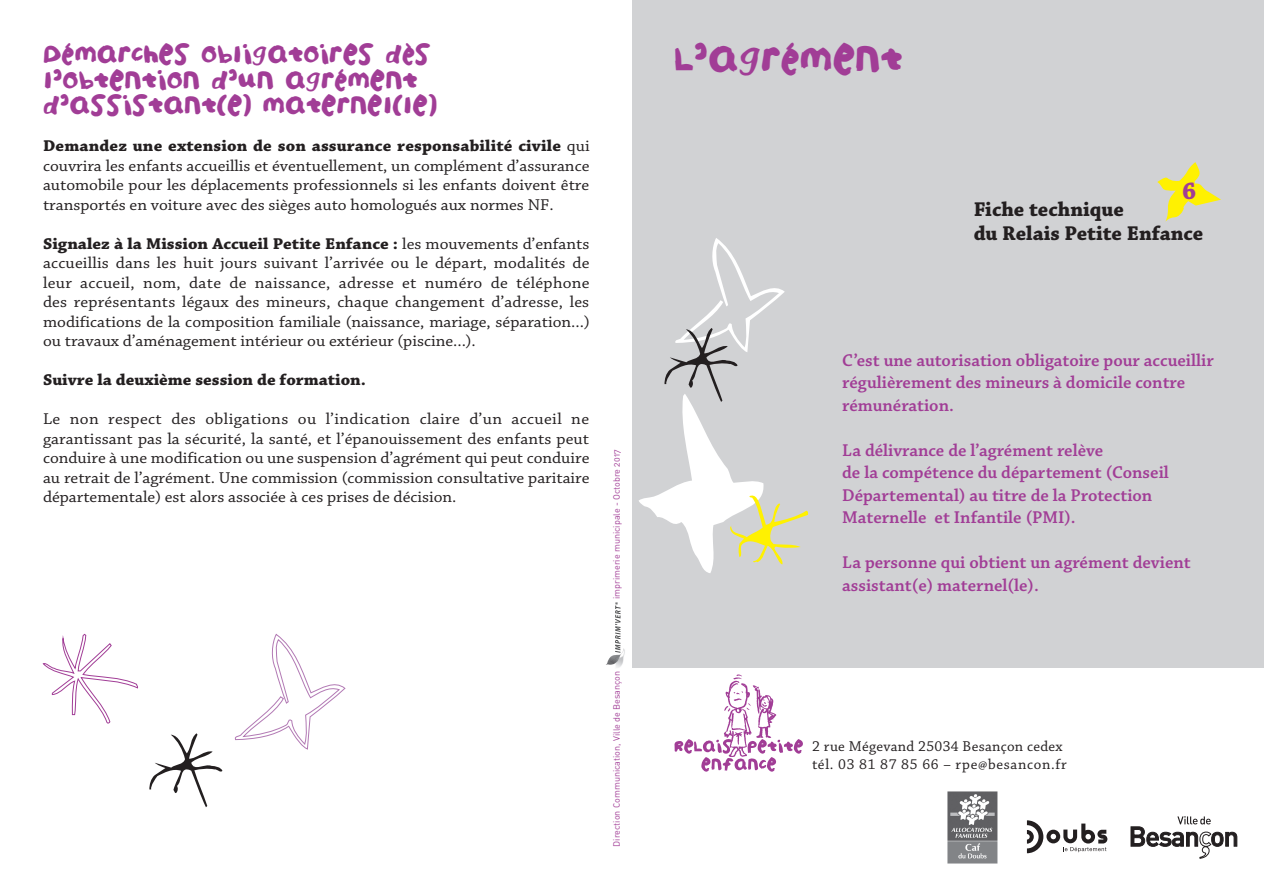
<style>
.page{position:relative;width:1264px;height:894px;background:#fff}
.page>*{position:absolute;margin:0;border:0;box-sizing:border-box;transform-origin:0 0}
.t1{font:33px "Childs Play Age Nine";color:#a13d96}
.t2{font:700 25.2px "Chaparral Pro";color:#a13d96}
.t3{font:22.5px/25.5px "Childs Play Age Nine";color:#a13d96}
.t4{font:700 21px/24px "Chaparral Pro";color:#231f20}
.t5{font:600 18px/22.5px "Chaparral Pro";color:#a13d96}
.t6{font:16.5px/19.5px "Chaparral Pro";color:#231f20;text-align:justify;scale:1.06 1}
.t7{font:700 16.5px "Chaparral Pro";color:#231f20;scale:1.06 1}
.t8{font:15px/18px "Chaparral Pro";letter-spacing:.025em;color:#231f20}
.t9{font:9px "DIN Regular Alternate";color:#a13d96}
.s1{font-weight:700}
</style>
<div class="page">
<div style="left:632px;top:0;width:632px;height:668px;background:#d1d2d4"></div>
<svg style="left:1157px;top:162px;width:64px;height:60px"></svg>
<svg style="left:639px;top:238px;width:170px;height:335px"></svg>
<svg style="left:674px;top:674px;width:129px;height:98px"></svg>
<svg style="left:1131px;top:816px;width:106px;height:43px"></svg>
<img style="left:948px;top:791px;width:49px;height:73px">
<svg style="left:1027px;top:820px;width:80px;height:33px"></svg>
<img style="left:606px;top:647px;width:19px;height:21px">
<svg style="left:615px;top:602px;width:5px;height:51px"></svg>
<svg style="left:43px;top:634px;width:95px;height:89px"></svg>
<svg style="left:234px;top:634px;width:112px;height:116px"></svg>
<svg style="left:149px;top:733px;width:73px;height:74px"></svg>
<h3 class="t3" style="left:43px;top:41px;width:395px">DÉMARCHES OBLIGATOIRES DÈS<br>L’OBTENTION D’UN AGRÉMENT<br>D’ASSISTANT(E) MATERNEL(LE)</h3>
<p class="t6" style="left:43px;top:137px;width:517px"><span class="s1">Demandez une extension de son assurance responsabilité civile</span> qui couvrira les enfants accueillis et éventuellement, un complément d’assurance automobile pour les déplacements professionnels si les enfants doivent être transportés en voiture avec des sièges auto homologués aux normes NF.</p>
<p class="t6" style="left:43px;top:234px;width:517px"><span class="s1">Signalez à la Mission Accueil Petite Enfance :</span> les mouvements d’enfants accueillis dans les huit jours suivant l’arrivée ou le départ, modalités de leur accueil, nom, date de naissance, adresse et numéro de téléphone des représentants légaux des mineurs, chaque changement d’adresse, les modifications de la composition familiale (naissance, mariage, séparation...) ou travaux d’aménagement intérieur ou extérieur (piscine...).</p>
<p class="t7" style="left:43px;top:370px;width:306px">Suivre la deuxième session de formation.</p>
<p class="t6" style="left:43px;top:410px;width:517px">Le non respect des obligations ou l’indication claire d’un accueil ne garantissant pas la sécurité, la santé, et l’épanouissement des enfants peut conduire à une modification ou une suspension d’agrément qui peut conduire au retrait de l’agrément. Une commission (commission consultative paritaire départementale) est alors associée à ces prises de décision.</p>
<p class="t9" style="left:611px;top:599px;width:151px;rotate:-90deg">imprimerie municipale - Octobre 2017</p>
<p class="t9" style="left:611px;top:847px;width:177px;rotate:-90deg">Direction Communication, Ville de Besançon</p>
<h1 class="t1" style="left:674px;top:43px;width:230px">L’AGRÉMENT</h1>
<h2 class="t2" style="left:1182px;top:176px;width:16px">6</h2>
<p class="t4" style="left:974px;top:198px;width:231px">Fiche technique<br>du Relais Petite Enfance</p>
<p class="t5" style="left:842px;top:349px;width:373px">C’est une autorisation obligatoire pour accueillir régulièrement des mineurs à domicile contre rémunération.</p>
<p class="t5" style="left:842px;top:439px;width:328px">La délivrance de l’agrément relève<br>de la compétence du département (Conseil Départemental) au titre de la Protection Maternelle et Infantile (PMI).</p>
<p class="t5" style="left:842px;top:552px;width:350px">La personne qui obtient un agrément devient assistant(e) maternel(le).</p>
<p class="t8" style="left:812px;top:738px;width:256px">2 rue Mégevand 25034 Besançon cedex tél. 03 81 87 85 66 – rpe@besancon.fr</p>
</div>
